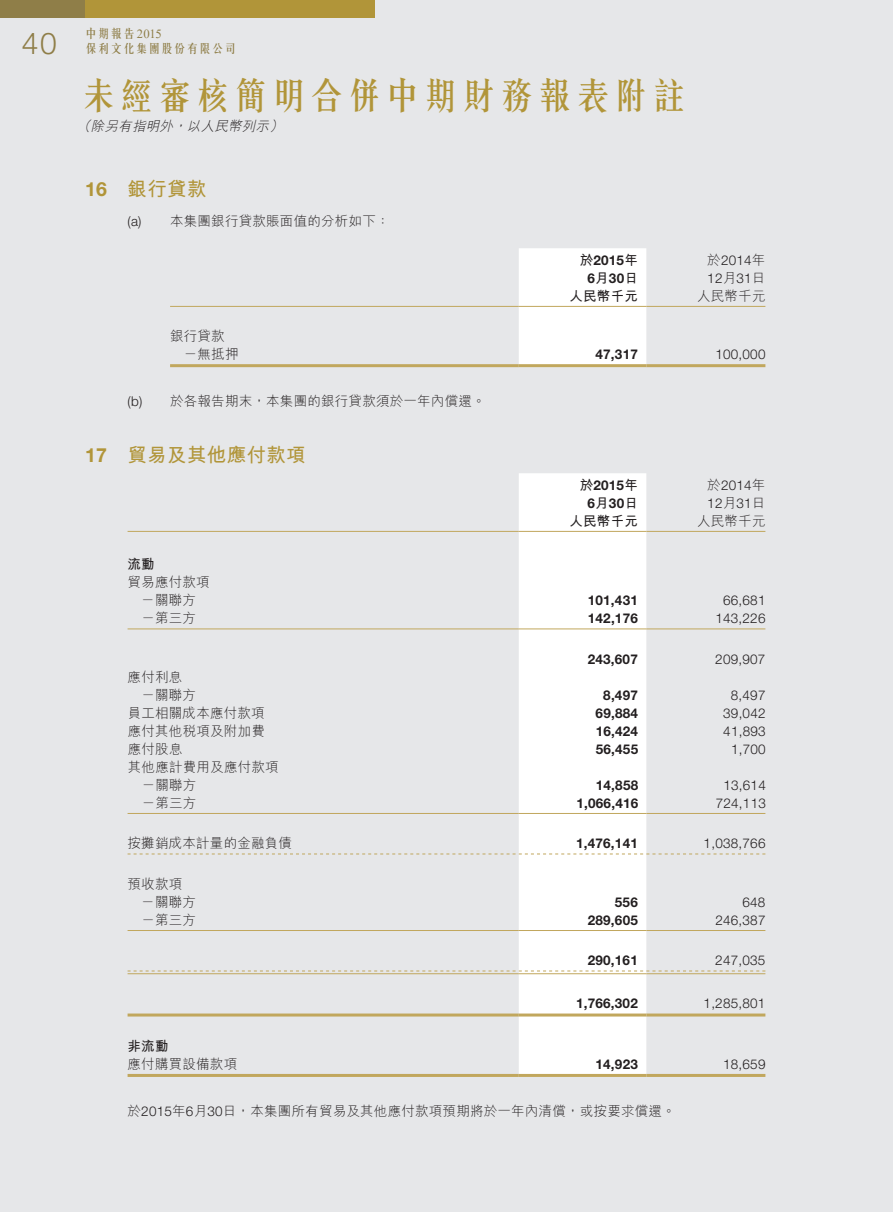
<style>
.page{position:relative;width:893px;height:1212px;background:#e6e7e9}
.page>*{position:absolute;margin:0;border:0;box-sizing:border-box;transform-origin:0 0}
.t1{font:500 36px "C Song 3 HK";letter-spacing:.055em;color:#b19539}
.t2{font:300 30px "Helvetica Neue LT Std";color:#8f7e48}
.t3{font:700 19.5px "M Hei HK";letter-spacing:.015em;color:#b19539}
.t4{font:300 13.5px/18px "M Hei HK";letter-spacing:.015em;color:#231f20}
.t5{font:700 13.5px "Helvetica Neue LT Std";letter-spacing:.015em;color:#231f20}
.t6{font:300 13.5px "Helvetica Neue LT Std";letter-spacing:.015em;color:#231f20}
.t7{font:italic 300 13.5px "M Hei HK";color:#231f20}
.t8{font:700 13.5px "M Hei HK";letter-spacing:.015em;color:#231f20}
.t9{font:500 12px "C Song 3 HK";letter-spacing:.055em;color:#8f7e48}
.s1{font-family:"Aparajita";font-weight:400;font-size:15.75px}
.s2{font-family:"Helvetica Neue LT Std"}
.s3{font-family:"M Hei HK"}
.s4{font-weight:700}
</style>
<div class="page">
<div style="left:0;top:0;width:113px;height:17px;background:#8f7e48"></div>
<div style="left:85px;top:0;width:289px;height:17px;background:#b19539"></div>
<div style="left:519px;top:248px;width:127px;height:116px;background:#fff"></div>
<hr style="left:170px;top:306px;width:349px;height:1px;background:#c1a75d">
<hr style="left:519px;top:306px;width:127px;height:1px;background:#c1a75d">
<hr style="left:646px;top:306px;width:119px;height:1px;background:#c1a75d">
<hr style="left:170px;top:364px;width:349px;height:3px;background:#c1a75d">
<hr style="left:519px;top:364px;width:127px;height:3px;background:#c1a75d">
<hr style="left:646px;top:364px;width:119px;height:3px;background:#c1a75d">
<div style="left:519px;top:473px;width:127px;height:601px;background:#fff"></div>
<hr style="left:128px;top:531px;width:391px;height:1px;background:#c1a75d">
<hr style="left:519px;top:531px;width:127px;height:1px;background:#c1a75d">
<hr style="left:646px;top:531px;width:119px;height:1px;background:#c1a75d">
<hr style="left:128px;top:628px;width:391px;height:1px;background:#c1a75d">
<hr style="left:519px;top:628px;width:127px;height:1px;background:#c1a75d">
<hr style="left:646px;top:628px;width:119px;height:1px;background:#c1a75d">
<hr style="left:128px;top:813px;width:391px;height:1px;background:#c1a75d">
<hr style="left:519px;top:813px;width:127px;height:1px;background:#c1a75d">
<hr style="left:646px;top:813px;width:119px;height:1px;background:#c1a75d">
<svg style="left:128px;top:853px;width:637px;height:1px"></svg>
<hr style="left:128px;top:930px;width:391px;height:1px;background:#c1a75d">
<hr style="left:519px;top:930px;width:127px;height:1px;background:#c1a75d">
<hr style="left:646px;top:930px;width:119px;height:1px;background:#c1a75d">
<hr style="left:128px;top:973px;width:391px;height:1px;background:#c1a75d">
<hr style="left:519px;top:973px;width:127px;height:1px;background:#c1a75d">
<svg style="left:128px;top:970px;width:637px;height:1px"></svg>
<hr style="left:646px;top:973px;width:119px;height:1px;background:#c1a75d">
<hr style="left:128px;top:1013px;width:391px;height:3px;background:#c1a75d">
<hr style="left:519px;top:1013px;width:127px;height:3px;background:#c1a75d">
<hr style="left:646px;top:1013px;width:119px;height:3px;background:#c1a75d">
<hr style="left:128px;top:1074px;width:391px;height:3px;background:#c1a75d">
<hr style="left:519px;top:1074px;width:127px;height:3px;background:#c1a75d">
<hr style="left:646px;top:1074px;width:119px;height:3px;background:#c1a75d">
<p class="t9" style="left:85px;top:25px;width:78px">中期報告<span class="s1">2015</span></p>
<h1 class="t1" style="left:81px;top:67px;width:608px">未經審核簡明合併中期財務報表附註</h1>
<p class="t7" style="left:77px;top:117px;width:211px">（除另有指明外，以人民幣列示）</p>
<p class="t2" style="left:22px;top:25px;width:37px">40</p>
<p class="t9" style="left:85px;top:39px;width:153px">保利文化集團股份有限公司</p>
<p class="t3" style="left:85px;top:175px;width:123px"><span class="s2">16</span> 銀行貸款</p>
<p class="t4" style="left:128px;top:211px;width:263px"><span class="s2">(a)</span> 本集團銀行貸款賬面值的分析如下：</p>
<p class="t4" style="left:184px;top:327px;width:56px;text-indent:-14px">銀行貸款－無抵押</p>
<p class="t4" style="left:128px;top:391px;width:360px"><span class="s2">(b)</span> 於各報告期末，本集團的銀行貸款須於一年內償還。</p>
<p class="t3" style="left:85px;top:441px;width:222px"><span class="s2">17</span> 貿易及其他應付款項</p>
<p class="t5" style="left:580px;top:251px;width:60px"><span class="s3">於</span>2015<span class="s3">年</span></p>
<p class="t6" style="left:707px;top:251px;width:60px"><span class="s3">於</span>2014<span class="s3">年</span></p>
<p class="t5" style="left:587px;top:269px;width:52px">6<span class="s3">月</span>30<span class="s3">日</span></p>
<p class="t6" style="left:707px;top:269px;width:60px">12<span class="s3">月</span>31<span class="s3">日</span></p>
<p class="t8" style="left:569px;top:286px;width:70px">人民幣千元</p>
<p class="t4" style="left:697px;top:286px;width:70px">人民幣千元</p>
<p class="t5" style="left:595px;top:346px;width:44px">47,317</p>
<p class="t6" style="left:715px;top:346px;width:52px">100,000</p>
<p class="t5" style="left:580px;top:476px;width:60px"><span class="s3">於</span>2015<span class="s3">年</span></p>
<p class="t6" style="left:707px;top:476px;width:60px"><span class="s3">於</span>2014<span class="s3">年</span></p>
<p class="t5" style="left:587px;top:494px;width:52px">6<span class="s3">月</span>30<span class="s3">日</span></p>
<p class="t6" style="left:707px;top:494px;width:60px">12<span class="s3">月</span>31<span class="s3">日</span></p>
<p class="t8" style="left:569px;top:511px;width:70px">人民幣千元</p>
<p class="t4" style="left:697px;top:511px;width:70px">人民幣千元</p>
<p class="t8" style="left:128px;top:554px;width:29px">流動</p>
<p class="t4" style="left:128px;top:573px;width:84px">貿易應付款項</p>
<p class="t4" style="left:141px;top:590px;width:56px">－關聯方</p>
<p class="t5" style="left:588px;top:592px;width:52px">101,431</p>
<p class="t6" style="left:723px;top:592px;width:44px">66,681</p>
<p class="t4" style="left:141px;top:608px;width:56px">－第三方</p>
<p class="t5" style="left:588px;top:610px;width:52px">142,176</p>
<p class="t6" style="left:715px;top:610px;width:52px">143,226</p>
<p class="t5" style="left:588px;top:650px;width:52px">243,607</p>
<p class="t6" style="left:715px;top:650px;width:52px">209,907</p>
<p class="t4" style="left:141px;top:667px;width:56px;text-indent:-14px">應付利息－關聯方</p>
<p class="t5" style="left:603px;top:686px;width:36px">8,497</p>
<p class="t6" style="left:731px;top:686px;width:36px">8,497</p>
<p class="t4" style="left:128px;top:703px;width:139px">員工相關成本應付款項</p>
<p class="t5" style="left:596px;top:704px;width:44px">69,884</p>
<p class="t6" style="left:723px;top:704px;width:44px">39,042</p>
<p class="t4" style="left:128px;top:721px;width:139px">應付其他稅項及附加費</p>
<p class="t5" style="left:596px;top:722px;width:44px">16,424</p>
<p class="t6" style="left:723px;top:722px;width:44px">41,893</p>
<p class="t4" style="left:128px;top:739px;width:56px">應付股息</p>
<p class="t5" style="left:596px;top:740px;width:44px">56,455</p>
<p class="t6" style="left:731px;top:740px;width:36px">1,700</p>
<p class="t4" style="left:142px;top:757px;width:139px;text-indent:-14px">其他應計費用及應付款項－關聯方</p>
<p class="t5" style="left:596px;top:776px;width:44px">14,858</p>
<p class="t6" style="left:723px;top:776px;width:44px">13,614</p>
<p class="t4" style="left:142px;top:793px;width:56px">－第三方</p>
<p class="t5" style="left:576px;top:794px;width:63px">1,066,416</p>
<p class="t6" style="left:716px;top:794px;width:52px">724,113</p>
<p class="t4" style="left:128px;top:834px;width:166px">按攤銷成本計量的金融負債</p>
<p class="t5" style="left:576px;top:835px;width:63px">1,476,141</p>
<p class="t6" style="left:704px;top:835px;width:63px">1,038,766</p>
<p class="t4" style="left:141px;top:874px;width:56px;text-indent:-14px">預收款項－關聯方</p>
<p class="t5" style="left:615px;top:893px;width:24px">556</p>
<p class="t6" style="left:742px;top:893px;width:24px">648</p>
<p class="t4" style="left:141px;top:910px;width:56px">－第三方</p>
<p class="t5" style="left:588px;top:911px;width:52px">289,605</p>
<p class="t6" style="left:715px;top:911px;width:52px">246,387</p>
<p class="t5" style="left:588px;top:952px;width:52px">290,161</p>
<p class="t6" style="left:715px;top:952px;width:52px">247,035</p>
<p class="t5" style="left:576px;top:995px;width:63px">1,766,302</p>
<p class="t6" style="left:704px;top:995px;width:63px">1,285,801</p>
<p class="t4" style="left:128px;top:1036px;width:111px"><span class="s4">非流動<br></span>應付購買設備款項</p>
<p class="t5" style="left:595px;top:1055px;width:44px">14,923</p>
<p class="t6" style="left:723px;top:1056px;width:44px">18,659</p>
<p class="t4" style="left:128px;top:1101px;width:550px">於<span class="s2">2015</span>年<span class="s2">6</span>月<span class="s2">30</span>日，本集團所有貿易及其他應付款項預期將於一年內清償，或按要求償還。</p>
</div>
